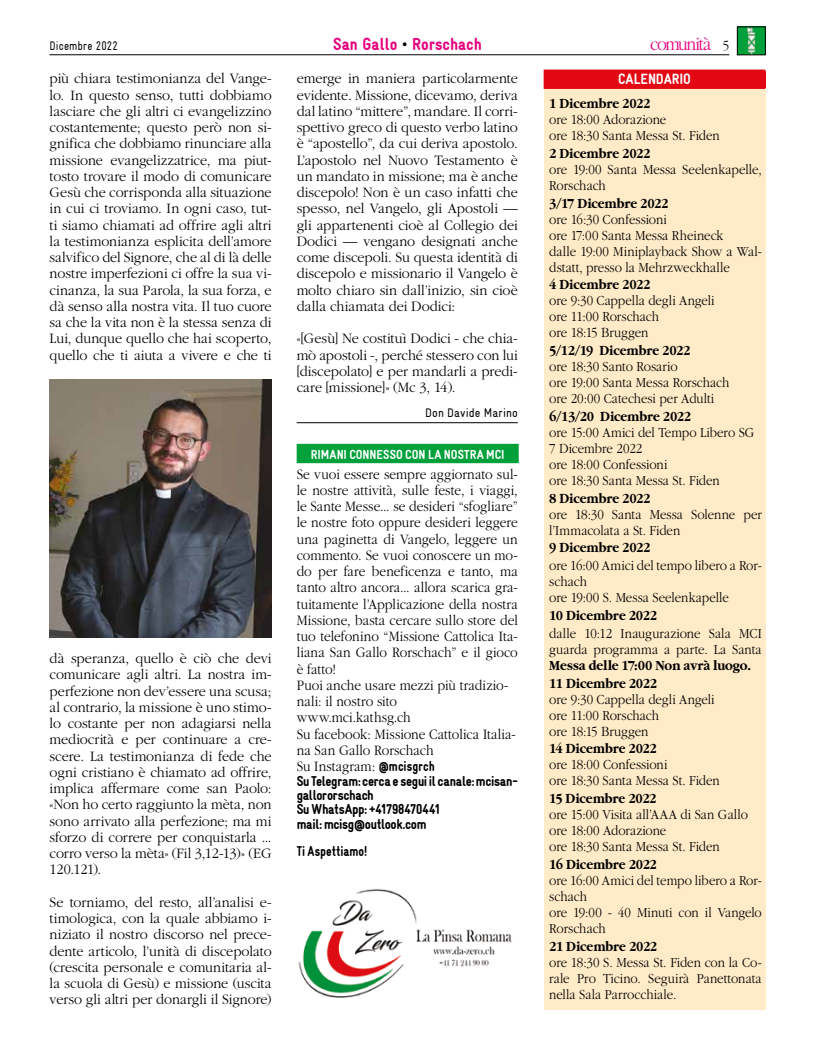
<style>
.page{position:relative;width:815px;height:1063px;background:#fff}
.page>*{position:absolute;margin:0;border:0;box-sizing:border-box;transform-origin:0 0}
.t1{font:300 19.38px "Garamond";letter-spacing:-.07em;color:#e6007d;scale:.9 1}
.t2{font:900 17.5px "Gravur Condensed";color:#e6007d}
.t3{font:300 15px/16.2px "Garamond";color:#000;text-align:justify;scale:.95 1}
.t4{font:300 15px/16.2px "Garamond";color:#000;scale:.9 1}
.t5{font:900 15px "Gravur Condensed";color:#fff}
.t6{font:300 14.38px/16px "Garamond";color:#000;scale:.9 1}
.t7{font:700 14.38px/17.8px "Garamond";letter-spacing:-.005em;color:#000;scale:.9 1}
.t8{font:900 14.38px/14.4px "Gravur Condensed";letter-spacing:-.02em;color:#000}
.t9{font:900 14.38px "Gravur Condensed";color:#000;scale:.9 1}
.t10{font:900 13.12px "Gravur Condensed";letter-spacing:.005em;color:#fff}
.t11{font:12.5px "Gravur Condensed";letter-spacing:.01em;color:#000}
.t12{font:12.5px "Gravur Condensed";letter-spacing:.01em;color:#000;scale:.9 1}
.s1{color:#000}
.s2{font-size:14.38px;color:#000}
.s3{font-family:"Gravur Condensed";font-weight:900;font-size:14.38px}
</style>
<div class="page">
<hr style="left:50px;top:55px;width:679px;height:1px;background:#000">
<img style="left:739px;top:29px;width:24px;height:24px">
<div style="left:737px;top:27px;width:28px;height:28px;border:1px solid #000"></div>
<div style="left:544px;top:87px;width:221px;height:923px;background:#ffebc7"></div>
<div style="left:544px;top:70px;width:221px;height:19px;background:#e30613"></div>
<img style="left:298px;top:889px;width:214px;height:108px">
<img style="left:50px;top:380px;width:222px;height:258px">
<div style="left:297px;top:444px;width:222px;height:19px;background:#00a13b"></div>
<hr style="left:297px;top:422px;width:221px;height:1px;background:#000">
<p class="t12" style="left:50px;top:38px;width:77px">Dicembre 2022</p>
<p class="t2" style="left:333px;top:34px;width:150px">San Gallo <span class="s1">•</span> Rorschach</p>
<p class="t1" style="left:650px;top:33px;width:89px">comunità <span class="s2">5</span></p>
<p class="t3" style="left:50px;top:71px;width:235px">più chiara testimonianza del Vange&shy;lo. In questo senso, tutti dobbiamo lasciare che gli altri ci evangelizzino costantemente; questo però non si&shy;gnifica che dobbiamo rinunciare alla missione evangelizzatrice, ma piut&shy;tosto trovare il modo di comunicare Gesù che corrisponda alla situazione in cui ci troviamo. In ogni caso, tut&shy;ti siamo chiamati ad offrire agli altri la testimonianza esplicita dell’amore salvifico del Signore, che al di là delle nostre imperfezioni ci offre la sua vi&shy;cinanza, la sua Parola, la sua forza, e dà senso alla nostra vita. Il tuo cuore sa che la vita non è la stessa senza di Lui, dunque quello che hai scoperto, quello che ti aiuta a vivere e che ti</p>
<p class="t5" style="left:618px;top:71px;width:74px">CALENDARIO</p>
<p class="t3" style="left:297px;top:71px;width:234px">emerge in maniera particolarmente evidente. Missione, dicevamo, deriva dal latino “mittere”, mandare. Il corri&shy;spettivo greco di questo verbo latino è “apostello”, da cui deriva apostolo.<br>L’apostolo nel Nuovo Testamento è un mandato in missione; ma è anche discepolo! Non è un caso infatti che spesso, nel Vangelo, gli Apostoli — gli appartenenti cioè al Collegio dei Dodici — vengano designati anche come discepoli. Su questa identità di discepolo e missionario il Vangelo è molto chiaro sin dall’inizio, sin cioè dalla chiamata dei Dodici:</p>
<p class="t3" style="left:297px;top:331px;width:234px">«[Gesù] Ne costituì Dodici - che chia&shy;mò apostoli -, perché stessero con lui [discepolato] e per mandarli a predi&shy;care [missione]» (Mc 3, 14).</p>
<p class="t11" style="left:425px;top:406px;width:94px">Don Davide Marino</p>
<p class="t7" style="left:549px;top:95px;width:114px">1 Dicembre 2022</p>
<p class="t6" style="left:549px;top:112px;width:191px">ore 18:00 Adorazione<br>ore 18:30 Santa Messa St. Fiden</p>
<p class="t7" style="left:549px;top:145px;width:114px">2 Dicembre 2022</p>
<p class="t6" style="left:549px;top:162px;width:238px">ore 19:00 Santa Messa Seelenkapelle,<br>Rorschach</p>
<p class="t7" style="left:549px;top:194px;width:134px">3/17 Dicembre 2022</p>
<p class="t6" style="left:549px;top:211px;width:238px">ore 16:30 Confessioni<br>ore 17:00 Santa Messa Rheineck<br>dalle 19:00 Miniplayback Show a Wal&shy;dstatt, presso la Mehrzweckhalle</p>
<p class="t7" style="left:549px;top:276px;width:114px">4 Dicembre 2022</p>
<p class="t6" style="left:549px;top:293px;width:185px">ore 9:30 Cappella degli Angeli ore 11:00 Rorschach<br>ore 18:15 Bruggen</p>
<p class="t7" style="left:549px;top:342px;width:158px">5/12/19 Dicembre 2022</p>
<p class="t6" style="left:549px;top:359px;width:202px">ore 18:30 Santo Rosario<br>ore 19:00 Santa Messa Rorschach ore 20:00 Catechesi per Adulti</p>
<p class="t7" style="left:549px;top:408px;width:159px">6/13/20 Dicembre 2022</p>
<p class="t6" style="left:549px;top:425px;width:230px">ore 15:00 Amici del Tempo Libero SG<br>7 Dicembre 2022<br>ore 18:00 Confessioni<br>ore 18:30 Santa Messa St. Fiden</p>
<p class="t7" style="left:549px;top:489px;width:114px">8 Dicembre 2022</p>
<p class="t6" style="left:549px;top:506px;width:238px">ore 18:30 Santa Messa Solenne per l’Immacolata a St. Fiden</p>
<p class="t7" style="left:549px;top:539px;width:114px">9 Dicembre 2022</p>
<p class="t6" style="left:549px;top:558px;width:238px">ore 16:00 Amici del tempo libero a Ror&shy;schach<br>ore 19:00 S. Messa Seelenkapelle</p>
<p class="t7" style="left:549px;top:607px;width:121px">10 Dicembre 2022</p>
<p class="t6" style="left:549px;top:625px;width:238px">dalle 10:12 Inaugurazione Sala MCI guarda programma a parte. La Santa</p>
<p class="t7" style="left:549px;top:657px;width:226px">Messa delle 17:00 Non avrà luogo.<br>11 Dicembre 2022</p>
<p class="t6" style="left:549px;top:691px;width:185px">ore 9:30 Cappella degli Angeli ore 11:00 Rorschach<br>ore 18:15 Bruggen</p>
<p class="t7" style="left:549px;top:740px;width:121px">14 Dicembre 2022</p>
<p class="t6" style="left:549px;top:757px;width:191px">ore 18:00 Confessioni<br>ore 18:30 Santa Messa St. Fiden</p>
<p class="t7" style="left:549px;top:790px;width:121px">15 Dicembre 2022</p>
<p class="t6" style="left:549px;top:807px;width:222px">ore 15:00 Visita all’AAA di San Gallo ore 18:00 Adorazione<br>ore 18:30 Santa Messa St. Fiden</p>
<p class="t7" style="left:549px;top:856px;width:121px">16 Dicembre 2022</p>
<p class="t6" style="left:549px;top:873px;width:238px">ore 16:00 Amici del tempo libero a Ror&shy;schach<br>ore 19:00 - 40 Minuti con il Vangelo<br>Rorschach</p>
<p class="t7" style="left:549px;top:937px;width:121px">21 Dicembre 2022</p>
<p class="t6" style="left:549px;top:954px;width:238px;text-align:justify">ore 18:30 S. Messa St. Fiden con la Co&shy;rale Pro Ticino. Seguirà Panettonata nella Sala Parrocchiale.</p>
<p class="t10" style="left:311px;top:447px;width:195px">RIMANI CONNESSO CON LA NOSTRA MCI</p>
<p class="t4" style="left:297px;top:466px;width:247px">Se vuoi essere sempre aggiornato sul&shy;le nostre attività, sulle feste, i viaggi, le Sante Messe... se desideri “sfogliare” le nostre foto oppure desideri leggere una paginetta di Vangelo, leggere un commento. Se vuoi conoscere un mo&shy;do per fare beneficenza e tanto, ma tanto altro ancora... allora scarica gra&shy;tuitamente l’Applicazione della nostra Missione, basta cercare sullo store del tuo telefonino “Missione Cattolica Ita&shy;liana San Gallo Rorschach” e il gioco è fatto!<br>Puoi anche usare mezzi più tradizio&shy;nali: il nostro sito<br>www.mci.kathsg.ch<br>Su facebook: Missione Cattolica Italia&shy;na San Gallo Rorschach<br>Su Instagram: <span class="s3">@mcisgrch</span></p>
<p class="t8" style="left:297px;top:773px;width:223px">Su Telegram: cerca e segui il canale: mcisan&shy;gallororschach<br>Su WhatsApp: +41798470441<br>mail: mcisg@outlook.com</p>
<p class="t9" style="left:297px;top:843px;width:80px">Ti Aspettiamo!</p>
<p class="t3" style="left:50px;top:651px;width:235px">dà speranza, quello è ciò che devi comunicare agli altri. La nostra im&shy;perfezione non dev’essere una scusa; al contrario, la missione è uno stimo&shy;lo costante per non adagiarsi nella mediocrità e per continuare a cre&shy;scere. La testimonianza di fede che ogni cristiano è chiamato ad offrire, implica affermare come san Paolo: «Non ho certo raggiunto la mèta, non sono arrivato alla perfezione; ma mi sforzo di correre per conquistarla ... corro verso la mèta» (Fil 3,12-13)» (EG 120.121).</p>
<p class="t3" style="left:50px;top:894px;width:235px">Se torniamo, del resto, all’analisi e&shy;timologica, con la quale abbiamo i&shy;niziato il nostro discorso nel prece&shy;dente articolo, l’unità di discepolato (crescita personale e comunitaria al&shy;la scuola di Gesù) e missione (uscita verso gli altri per donargli il Signore)</p>
</div>
